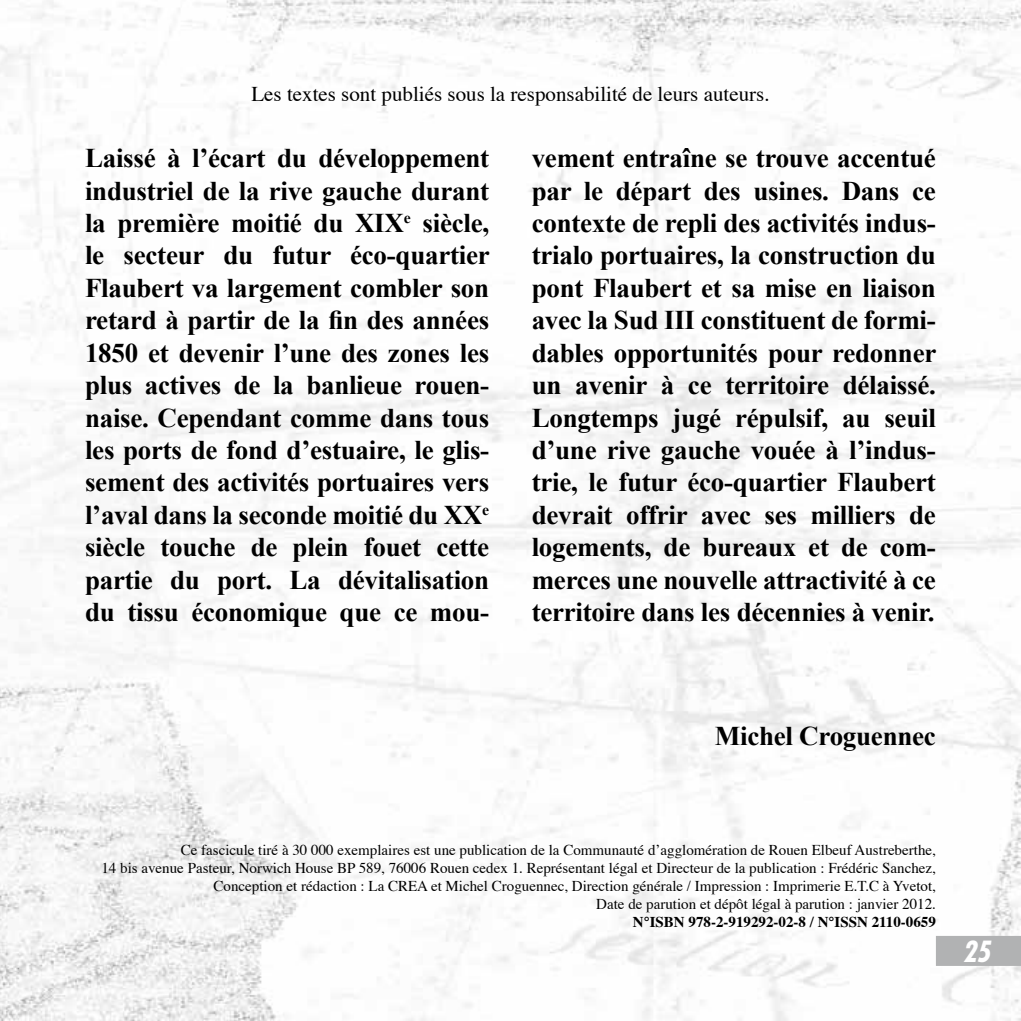
<style>
.page{position:relative;width:1021px;height:1021px;background:#fff}
.page>*{position:absolute;margin:0;border:0;box-sizing:border-box;transform-origin:0 0}
.t1{font:italic 700 condensed 30px "Futura BT";color:#fff}
.t2{font:700 27px/32.4px "Times New Roman";letter-spacing:-.01em;color:#000;text-align:justify}
.t3{font:21px "Times";color:#000}
.t4{font:15px/18px "Times";color:#000;text-align:right}
.t5{font:700 15px "Times";color:#000}
</style>
<div class="page">
<img style="left:0;top:0;width:1020px;height:1020px">
<div style="left:935px;top:935px;width:85px;height:30px;background:#b1b2b3"></div>
<p class="t3" style="left:251px;top:80px;width:519px">Les textes sont publiés sous la responsabilité de leurs auteurs.</p>
<p class="t2" style="left:85px;top:142px;width:406px">Laissé à l’écart du développement industriel de la rive gauche durant la première moitié du XIX<sup>e</sup> siècle, le secteur du futur éco-quartier Flaubert va largement combler son retard à partir de la fin des années 1850 et devenir l’une des zones les plus actives de la banlieue rouen&shy;naise. Cependant comme dans tous les ports de fond d’estuaire, le glis&shy;sement des activités portuaires vers l’aval dans la seconde moitié du XX<sup>e </sup>siècle touche de plein fouet cette partie du port. La dévitalisation du tissu économique que ce mou-</p>
<p class="t2" style="left:531px;top:142px;width:406px">vement entraîne se trouve accentué par le départ des usines. Dans ce contexte de repli des activités indus&shy;trialo portuaires, la construction du pont Flaubert et sa mise en liaison avec la Sud III constituent de formi&shy;dables opportunités pour redonner un avenir à ce territoire délaissé.<br>Longtemps jugé répulsif, au seuil d’une rive gauche vouée à l’indus&shy;trie, le futur éco-quartier Flaubert devrait offrir avec ses milliers de logements, de bureaux et de com&shy;merces une nouvelle attractivité à ce territoire dans les décennies à venir.</p>
<p class="t2" style="left:715px;top:719px;width:222px">Michel Croguennec</p>
<p class="t4" style="left:101px;top:842px;width:836px">Ce fascicule tiré à 30 000 exemplaires est une publication de la Communauté d’agglomération de Rouen Elbeuf Austreberthe,<br>14 bis avenue Pasteur, Norwich House BP 589, 76006 Rouen cedex 1. Représentant légal et Directeur de la publication : Frédéric Sanchez, Conception et rédaction : La CREA et Michel Croguennec, Direction générale / Impression : Imprimerie E.T.C à Yvetot,<br>Date de parution et dépôt légal à parution : janvier 2012.</p>
<p class="t5" style="left:633px;top:912px;width:304px">N°ISBN 978-2-919292-02-8 / N°ISSN 2110-0659</p>
<p class="t1" style="left:965px;top:932px;width:28px">25</p>
</div>
